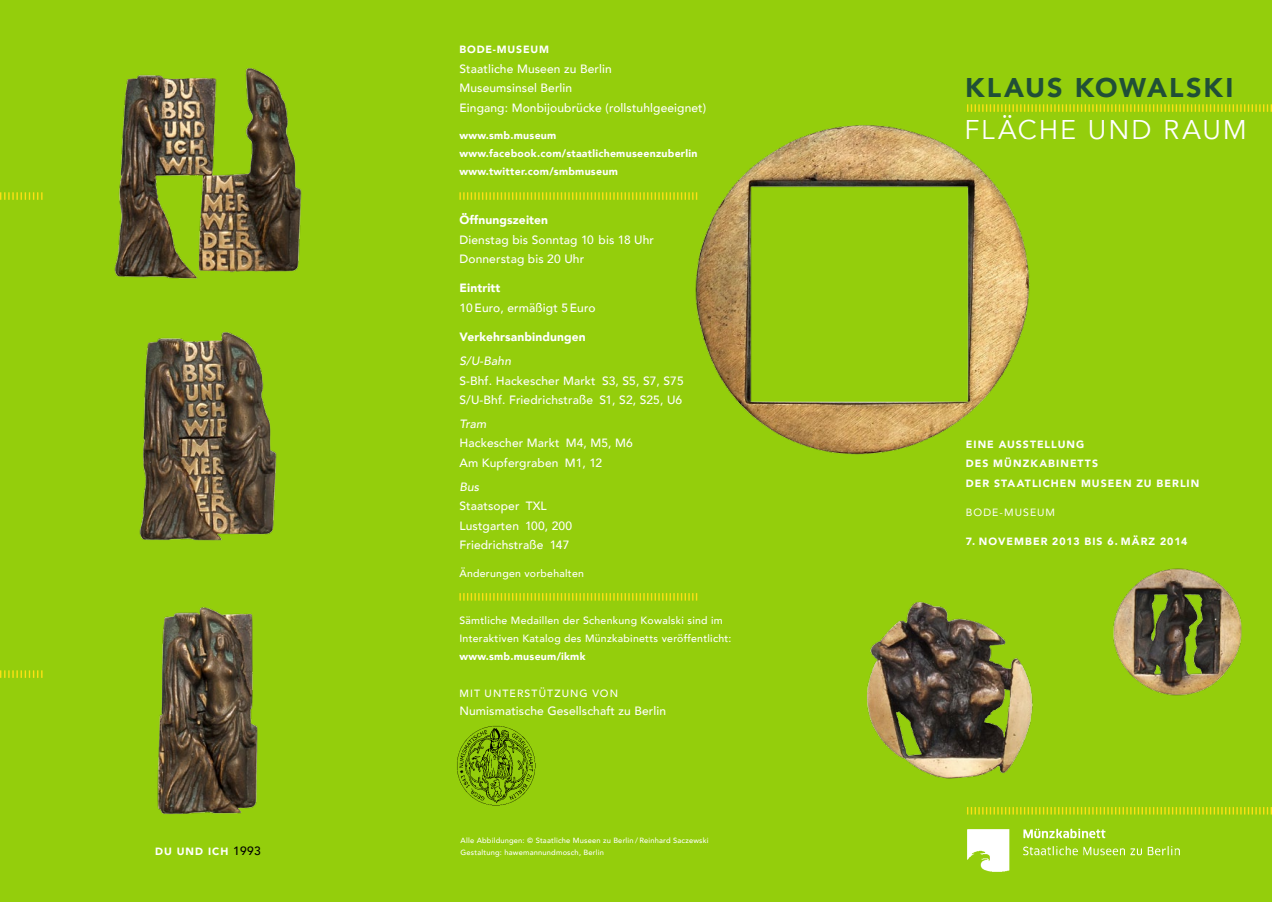
<style>
.page{position:relative;width:1272px;height:902px;background:#fff}
.page>*{position:absolute;margin:0;border:0;box-sizing:border-box;transform-origin:0 0}
.t1{font:900 27px "Avenir";letter-spacing:.07em;color:#204f37}
.t2{font:27px "Avenir";letter-spacing:.07em;color:#fff}
.t3{font:500 12px/19.5px "Avenir";letter-spacing:.01em;color:#fff}
.t4{font:900 12px "Avenir";letter-spacing:.01em;color:#fff}
.t5{font:italic 500 12px "Avenir";letter-spacing:.01em;color:#fff}
.t6{font:900 10.5px/19.5px "Avenir";letter-spacing:.095em;color:#fff}
.t7{font:500 10.5px/18px "Avenir";letter-spacing:.025em;color:#fff}
.t8{font:900 10.5px/18px "Avenir";letter-spacing:.025em;color:#fff}
.t9{font:10.5px "Avenir";letter-spacing:.1em;color:#fff}
.t10{font:500 10.5px "Avenir";letter-spacing:.1em;color:#fff}
.t11{font:500 7.5px/12px "Avenir";letter-spacing:.025em;color:#fff}
.s1{font-weight:500;font-size:12px;color:#000}
</style>
<div class="page">
<div style="left:0;top:0;width:1271px;height:901px;background:#94ce0c"></div>
<img style="left:967px;top:828px;width:213px;height:44px">
<img style="left:1113px;top:568px;width:129px;height:128px">
<img style="left:867px;top:602px;width:166px;height:177px">
<svg style="left:967px;top:104px;width:304px;height:8px"></svg>
<svg style="left:967px;top:807px;width:304px;height:7px"></svg>
<svg style="left:459px;top:192px;width:215px;height:8px"></svg>
<svg style="left:459px;top:593px;width:238px;height:7px"></svg>
<img style="left:674px;top:106px;width:368px;height:349px">
<img style="left:457px;top:725px;width:79px;height:80px">
<img style="left:114px;top:68px;width:188px;height:211px">
<img style="left:139px;top:332px;width:138px;height:209px">
<img style="left:157px;top:607px;width:101px;height:208px">
<svg style="left:0;top:192px;width:43px;height:8px"></svg>
<svg style="left:0;top:670px;width:43px;height:7px"></svg>
<p class="t6" style="left:155px;top:841px;width:107px">Du und Ich <span class="s1">1993</span></p>
<p class="t6" style="left:459px;top:39px;width:90px">Bode-Museum</p>
<p class="t3" style="left:459px;top:58px;width:248px">Staatliche Museen zu Berlin<br>Museumsinsel Berlin<br>Eingang: Monbijoubrücke (rollstuhlgeeignet)</p>
<p class="t8" style="left:459px;top:126px;width:239px">www.smb.museum www.facebook.com/staatlichemuseenzuberlin www.twitter.com/smbmuseum</p>
<p class="t4" style="left:459px;top:210px;width:90px">Öffnungszeiten</p>
<p class="t3" style="left:459px;top:229px;width:196px">Dienstag bis Sonntag 10 bis 18 Uhr<br>Donnerstag bis 20 Uhr</p>
<p class="t4" style="left:459px;top:278px;width:43px">Eintritt</p>
<p class="t3" style="left:459px;top:297px;width:138px">10Euro, ermäßigt 5Euro</p>
<p class="t4" style="left:459px;top:327px;width:128px">Verkehrsanbindungen</p>
<p class="t5" style="left:459px;top:353px;width:53px">S/U-Bahn</p>
<p class="t3" style="left:459px;top:370px;width:226px">S-Bhf. Hackescher Markt S3, S5, S7, S75<br>S/U-Bhf. Friedrichstraße S1, S2, S25, U6</p>
<p class="t5" style="left:459px;top:416px;width:29px">Tram</p>
<p class="t3" style="left:459px;top:432px;width:175px">Hackescher Markt M4, M5, M6<br>Am Kupfergraben M1, 12</p>
<p class="t5" style="left:459px;top:479px;width:21px">Bus</p>
<p class="t3" style="left:459px;top:495px;width:114px">Staatsoper TXL<br>Lustgarten 100, 200<br>Friedrichstraße 147</p>
<p class="t7" style="left:459px;top:563px;width:126px">Änderungen vorbehalten</p>
<p class="t7" style="left:459px;top:611px;width:273px">Sämtliche Medaillen der Schenkung Kowalski sind im<br>Interaktiven Katalog des Münzkabinetts veröffentlicht:</p>
<p class="t6" style="left:459px;top:646px;width:128px">www.smb.museum/ikmk</p>
<p class="t7" style="left:459px;top:683px;width:52px">Mit Unterst</p>
<p class="t10" style="left:538px;top:683px;width:81px">ützu ng von</p>
<p class="t3" style="left:459px;top:700px;width:208px">N umismatische Gesellschaft zu Berlin</p>
<p class="t11" style="left:460px;top:834px;width:249px">Alle Abbildungen: © Staatliche Museen zu Berlin / Reinhard Saczewski<br>Gestaltung: hawemannundmosch, Berlin</p>
<h1 class="t1" style="left:965px;top:64px;width:270px">Klaus Kowalski</h1>
<h1 class="t2" style="left:964px;top:114px;width:284px">FLÄCHE UND RAUM</h1>
<p class="t6" style="left:965px;top:434px;width:235px">Eine Ausstellung<br>des Münzkabinetts<br>der Staatlichen Museen zu Berlin</p>
<p class="t9" style="left:965px;top:504px;width:89px">BODE-MUSEUM</p>
<p class="t6" style="left:965px;top:531px;width:223px">7. Novem ber 2013 bis 6. März 2014</p>
</div>
